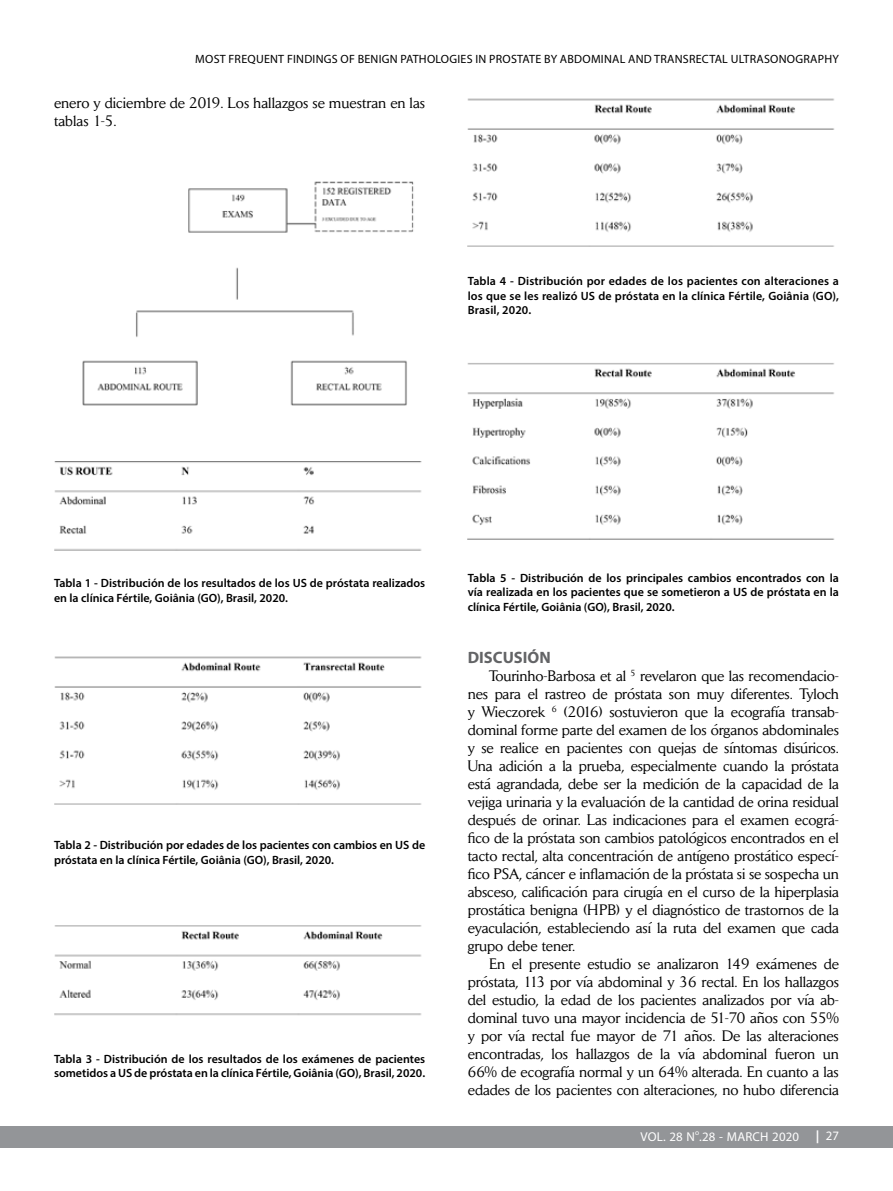
<style>
.page{position:relative;width:893px;height:1191px;background:#fff}
.page>*{position:absolute;margin:0;border:0;box-sizing:border-box;transform-origin:0 0}
.t1{font:18px "Myriad Arabic";letter-spacing:.01em;color:#fff}
.t2{font:700 16.5px "Myriad Pro";color:#636466}
.t3{font:15px/18px "Daily News";letter-spacing:-.01em;color:#000;text-align:justify}
.t4{font:600 12px/14.4px "Myriad Pro";color:#000}
.t5{font:12px "Myriad Pro";letter-spacing:.02em;color:#000}
.s1{font-weight:700}
</style>
<div class="page">
<div style="left:0;top:1126px;width:893px;height:21px;background:#939598"></div>
<img style="left:82px;top:181px;width:332px;height:225px">
<img style="left:54px;top:461px;width:368px;height:90px">
<img style="left:54px;top:656px;width:368px;height:149px">
<img style="left:54px;top:925px;width:368px;height:91px">
<img style="left:468px;top:98px;width:367px;height:149px">
<img style="left:468px;top:363px;width:367px;height:177px">
<p class="t5" style="left:195px;top:52px;width:645px">MOST FREQUENT FINDINGS OF BENIGN PATHOLOGIES IN PROSTATE BY ABDOMINAL AND TRANSRECTAL ULTRASONOGRAPHY</p>
<p class="t3" style="left:54px;top:93px;width:373px">enero y diciembre de 2019. Los hallazgos se muestran en las tablas 1-5.</p>
<p class="t4" style="left:468px;top:274px;width:373px;text-align:justify">Tabla 4 - Distribución por edades de los pacientes con alteraciones a los que se les realizó US de próstata en la clínica Fértile, Goiânia (GO), Brasil, 2020.</p>
<p class="t4" style="left:54px;top:575px;width:373px">Tabla 1 - Distribución de los resultados de los US de próstata realizados en la clínica Fértile, Goiânia (GO), Brasil, 2020.</p>
<p class="t4" style="left:54px;top:837px;width:373px">Tabla 2 - Distribución por edades de los pacientes con cambios en US de próstata en la clínica Fértile, Goiânia (GO), Brasil, 2020.</p>
<p class="t4" style="left:54px;top:1051px;width:373px">Tabla 3 - Distribución de los resultados de los exámenes de pacientes sometidos a US de próstata en la clínica Fértile, Goiânia (GO), Brasil, 2020.</p>
<p class="t4" style="left:468px;top:570px;width:373px;text-align:justify">Tabla 5 - Distribución de los principales cambios encontrados con la vía realizada en los pacientes que se sometieron a US de próstata en la clínica Fértile, Goiânia (GO), Brasil, 2020.</p>
<p class="t2" style="left:468px;top:646px;width:84px">DISCUSIÓN</p>
<p class="t3" style="left:468px;top:666px;width:373px;text-indent:21px">Tourinho-Barbosa et al <sup>5</sup> revelaron que las recomendacio&shy;nes para el rastreo de próstata son muy diferentes. Tyloch y Wieczorek <sup>6</sup> (2016) sostuvieron que la ecografía transab&shy;dominal forme parte del examen de los órganos abdominales y se realice en pacientes con quejas de síntomas disúricos.<br>Una adición a la prueba, especialmente cuando la próstata está agrandada, debe ser la medición de la capacidad de la vejiga urinaria y la evaluación de la cantidad de orina residual después de orinar. Las indicaciones para el examen ecográ&shy;fico de la próstata son cambios patológicos encontrados en el tacto rectal, alta concentración de antígeno prostático especí&shy;fico PSA, cáncer e inflamación de la próstata si se sospecha un absceso, calificación para cirugía en el curso de la hiperplasia prostática benigna (HPB) y el diagnóstico de trastornos de la eyaculación, estableciendo así la ruta del examen que cada grupo debe tener.</p>
<p class="t3" style="left:468px;top:954px;width:373px;text-indent:21px">En el presente estudio se analizaron 149 exámenes de próstata, 113 por vía abdominal y 36 rectal. En los hallazgos del estudio, la edad de los pacientes analizados por vía ab&shy;dominal tuvo una mayor incidencia de 51-70 años con 55% y por vía rectal fue mayor de 71 años. De las alteraciones encontradas, los hallazgos de la vía abdominal fueron un 66% de ecografía normal y un 64% alterada. En cuanto a las edades de los pacientes con alteraciones, no hubo diferencia</p>
<p class="t1" style="left:640px;top:1124px;width:200px">VOL. 28 N<sup>o</sup>.28 - MARCH 2020 <span class="s1">|</span> 27</p>
</div>
